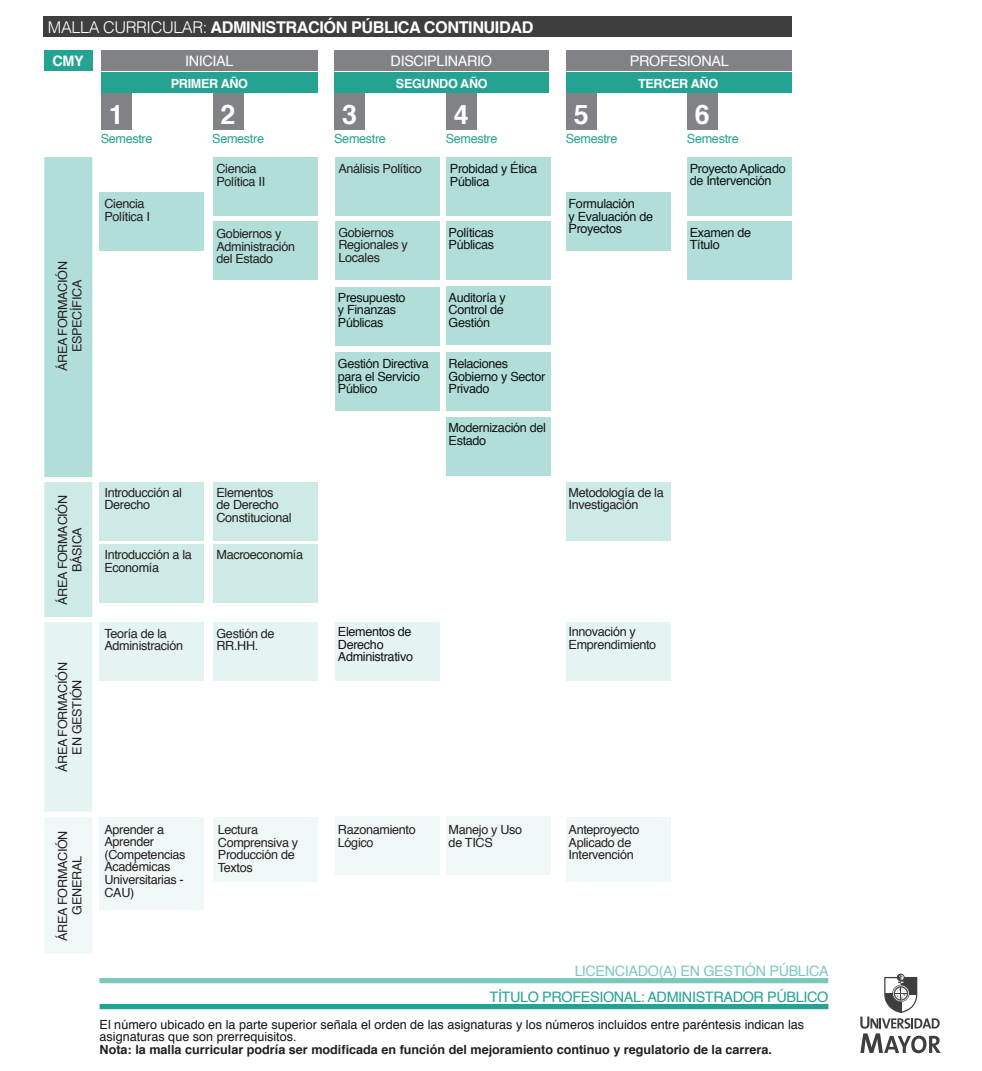
<style>
.page{position:relative;width:982px;height:1071px;background:#fff}
.page>*{position:absolute;margin:0;border:0;box-sizing:border-box;transform-origin:0 0}
.t1{font:700 26.78px "Helvetica";color:#fff}
.t2{font:700 16.28px "Helvetica";letter-spacing:-.025em;color:#fff}
.t3{font:14.35px "Helvetica";letter-spacing:-.025em;color:#24a393}
.t4{font:14.35px "Helvetica";letter-spacing:-.025em;color:#fff}
.t5{font:700 14.35px "Helvetica";color:#fff}
.t6{font:12.6px/12.6px "Helvetica";letter-spacing:-.025em;color:#231f20}
.t7{font:12.6px/12.6px "Helvetica";letter-spacing:-.025em;color:#0f1313}
.t8{font:12.6px/12.6px "Helvetica";color:#0f1313}
.t9{font:700 12.6px "Helvetica";color:#231f20}
.t10{font:12.6px "Helvetica";letter-spacing:-.025em;color:#24a393}
.t11{font:700 12.6px "Helvetica";letter-spacing:-.025em;color:#fff}
.s1{font-weight:300}
</style>
<div class="page">
<div style="left:44px;top:157px;width:48px;height:320px;background:#b2ded9"></div>
<div style="left:44px;top:482px;width:48px;height:135px;background:#ceeae7"></div>
<div style="left:44px;top:622px;width:48px;height:190px;background:#e5f4f2"></div>
<div style="left:101px;top:50px;width:216px;height:21px;background:#808285"></div>
<div style="left:44px;top:50px;width:49px;height:21px;background:#24a393"></div>
<div style="left:99px;top:192px;width:105px;height:59px;background:#b2ded9"></div>
<div style="left:565px;top:192px;width:105px;height:59px;background:#b2ded9"></div>
<div style="left:445px;top:287px;width:105px;height:58px;background:#b2ded9"></div>
<div style="left:335px;top:287px;width:104px;height:59px;background:#b2ded9"></div>
<div style="left:445px;top:222px;width:105px;height:58px;background:#b2ded9"></div>
<div style="left:213px;top:157px;width:104px;height:58px;background:#b2ded9"></div>
<div style="left:335px;top:157px;width:104px;height:58px;background:#b2ded9"></div>
<div style="left:446px;top:157px;width:105px;height:58px;background:#b2ded9"></div>
<div style="left:335px;top:222px;width:104px;height:58px;background:#b2ded9"></div>
<div style="left:213px;top:222px;width:104px;height:58px;background:#b2ded9"></div>
<div style="left:213px;top:482px;width:104px;height:58px;background:#ceeae7"></div>
<div style="left:213px;top:622px;width:104px;height:58px;background:#e5f4f2"></div>
<div style="left:213px;top:544px;width:104px;height:59px;background:#ceeae7"></div>
<div style="left:99px;top:482px;width:105px;height:58px;background:#ceeae7"></div>
<div style="left:445px;top:817px;width:105px;height:58px;background:#f0f8f7"></div>
<div style="left:99px;top:544px;width:105px;height:59px;background:#ceeae7"></div>
<div style="left:99px;top:622px;width:105px;height:58px;background:#e5f4f2"></div>
<div style="left:99px;top:818px;width:105px;height:92px;background:#f0f8f7"></div>
<div style="left:213px;top:817px;width:104px;height:64px;background:#f0f8f7"></div>
<div style="left:101px;top:73px;width:216px;height:20px;background:#24a393"></div>
<div style="left:101px;top:93px;width:30px;height:37px;background:#808285"></div>
<div style="left:213px;top:93px;width:30px;height:37px;background:#808285"></div>
<div style="left:335px;top:352px;width:104px;height:58px;background:#b2ded9"></div>
<div style="left:335px;top:622px;width:104px;height:58px;background:#e5f4f2"></div>
<div style="left:335px;top:817px;width:104px;height:58px;background:#f0f8f7"></div>
<div style="left:565px;top:482px;width:105px;height:58px;background:#ceeae7"></div>
<div style="left:565px;top:622px;width:105px;height:58px;background:#e5f4f2"></div>
<div style="left:565px;top:817px;width:105px;height:64px;background:#f0f8f7"></div>
<div style="left:445px;top:352px;width:105px;height:58px;background:#b2ded9"></div>
<div style="left:445px;top:417px;width:105px;height:58px;background:#b2ded9"></div>
<div style="left:44px;top:817px;width:48px;height:136px;background:#f0f8f7"></div>
<div style="left:334px;top:93px;width:31px;height:37px;background:#808285"></div>
<div style="left:445px;top:93px;width:31px;height:37px;background:#808285"></div>
<div style="left:334px;top:73px;width:214px;height:20px;background:#24a393"></div>
<div style="left:44px;top:16px;width:747px;height:21px;background:#3e3e3f"></div>
<div style="left:334px;top:50px;width:214px;height:21px;background:#808285"></div>
<div style="left:565px;top:93px;width:31px;height:37px;background:#808285"></div>
<div style="left:565px;top:73px;width:226px;height:20px;background:#24a393"></div>
<div style="left:686px;top:157px;width:105px;height:58px;background:#b2ded9"></div>
<div style="left:686px;top:222px;width:105px;height:58px;background:#b2ded9"></div>
<div style="left:686px;top:93px;width:31px;height:37px;background:#808285"></div>
<div style="left:565px;top:50px;width:226px;height:21px;background:#808285"></div>
<div style="left:100px;top:1004px;width:728px;height:5px;background:#24a393"></div>
<div style="left:99px;top:978px;width:729px;height:5px;background:#7bc7be"></div>
<svg style="left:860px;top:974px;width:80px;height:79px"></svg>
<p class="t2" style="left:48px;top:15px;width:487px"><span class="s1">MALLA CURRICULAR:</span> ADMINISTRACIÓN PÚBLICA CONTINUIDAD</p>
<p class="t5" style="left:52px;top:49px;width:33px">CMY</p>
<p class="t4" style="left:185px;top:50px;width:50px">INICIAL</p>
<p class="t4" style="left:390px;top:50px;width:103px">DISCIPLINARIO</p>
<p class="t4" style="left:629px;top:50px;width:100px">PROFESIONAL</p>
<p class="t11" style="left:171px;top:73px;width:79px">PRIMER AÑO</p>
<p class="t11" style="left:396px;top:73px;width:93px">SEGUNDO AÑO</p>
<p class="t11" style="left:638px;top:73px;width:82px">TERCER AÑO</p>
<h1 class="t1" style="left:109px;top:93px;width:16px">1</h1>
<h1 class="t1" style="left:220px;top:93px;width:16px">2</h1>
<h1 class="t1" style="left:342px;top:93px;width:16px">3</h1>
<h1 class="t1" style="left:453px;top:93px;width:16px">4</h1>
<h1 class="t1" style="left:573px;top:93px;width:16px">5</h1>
<h1 class="t1" style="left:694px;top:93px;width:16px">6</h1>
<p class="t10" style="left:101px;top:129px;width:53px">Semestre</p>
<p class="t10" style="left:212px;top:129px;width:53px">Semestre</p>
<p class="t10" style="left:334px;top:129px;width:53px">Semestre</p>
<p class="t10" style="left:445px;top:129px;width:53px">Semestre</p>
<p class="t10" style="left:565px;top:129px;width:53px">Semestre</p>
<p class="t10" style="left:686px;top:129px;width:53px">Semestre</p>
<p class="t6" style="left:56px;top:371px;width:112px;line-height:14.3px;text-align:center;rotate:-90deg">ÁREA FORMACIÓN<br>ESPECÍFICA</p>
<p class="t6" style="left:104px;top:198px;width:47px">Ciencia<br>Política I</p>
<p class="t6" style="left:56px;top:605px;width:112px;line-height:14.3px;text-align:center;rotate:-90deg">ÁREA FORMACIÓN<br>BÁSICA</p>
<p class="t6" style="left:56px;top:772px;width:112px;line-height:14.3px;text-align:center;rotate:-90deg">ÁREA FORMACIÓN<br>EN GESTIÓN</p>
<p class="t6" style="left:104px;top:486px;width:79px">Introducción al<br>Derecho</p>
<p class="t6" style="left:104px;top:549px;width:89px">Introducción a la<br>Economía</p>
<p class="t6" style="left:104px;top:627px;width:80px">Teoría de la<br>Administración</p>
<p class="t6" style="left:216px;top:163px;width:50px">Ciencia<br>Política II</p>
<p class="t6" style="left:338px;top:163px;width:85px">Análisis Político</p>
<p class="t7" style="left:450px;top:163px;width:89px">Probidad y Ética<br>Pública</p>
<p class="t6" style="left:216px;top:228px;width:80px">Gobiernos y<br>Administración del Estado</p>
<p class="t6" style="left:216px;top:486px;width:77px">Elementos<br>de Derecho<br>Constitucional</p>
<p class="t6" style="left:216px;top:549px;width:88px">Macroeconomía</p>
<p class="t6" style="left:338px;top:226px;width:71px">Gobiernos<br>Regionales y<br>Locales</p>
<p class="t7" style="left:338px;top:291px;width:69px">Presupuesto y Finanzas<br>Públicas</p>
<p class="t7" style="left:338px;top:358px;width:92px">Gestión Directiva para el Servicio<br>Público</p>
<p class="t7" style="left:448px;top:226px;width:47px">Políticas<br>Públicas</p>
<p class="t7" style="left:448px;top:291px;width:59px">Auditoría y<br>Control de<br>Gestión</p>
<p class="t7" style="left:448px;top:358px;width:98px">Relaciones<br>Gobierno y Sector<br>Privado</p>
<p class="t7" style="left:448px;top:422px;width:99px">Modernización del<br>Estado</p>
<p class="t7" style="left:568px;top:198px;width:86px">Formulación<br>y Evaluación de<br>Proyectos</p>
<p class="t6" style="left:568px;top:486px;width:97px">Metodología de la<br>Investigación</p>
<p class="t6" style="left:216px;top:627px;width:60px">Gestión de<br>RR.HH.</p>
<p class="t7" style="left:338px;top:626px;width:77px">Elementos de<br>Derecho<br>Administrativo</p>
<p class="t6" style="left:568px;top:626px;width:89px">Innovación y<br>Emprendimiento</p>
<p class="t7" style="left:689px;top:162px;width:97px">Proyecto Aplicado de Intervención</p>
<p class="t7" style="left:689px;top:226px;width:63px">Examen de<br>Título</p>
<p class="t6" style="left:56px;top:941px;width:112px;line-height:14.3px;text-align:center;rotate:-90deg">ÁREA FORMACIÓN<br>GENERAL</p>
<p class="t6" style="left:104px;top:823px;width:82px">Aprender a<br>Aprender (Competencias<br>Académicas<br>Universitarias -<br>CAU)</p>
<p class="t6" style="left:218px;top:824px;width:82px">Lectura<br>Comprensiva y<br>Producción de<br>Textos</p>
<p class="t6" style="left:338px;top:824px;width:79px">Razonamiento<br>Lógico</p>
<p class="t6" style="left:448px;top:824px;width:75px">Manejo y Uso de TICS</p>
<p class="t6" style="left:568px;top:824px;width:72px">Anteproyecto<br>Aplicado de<br>Intervención</p>
<p class="t3" style="left:574px;top:960px;width:256px">LICENCIADO(A) EN GESTIÓN PÚBLICA</p>
<p class="t3" style="left:489px;top:986px;width:340px">TÍTULO PROFESIONAL: ADMINISTRADOR PÚBLICO</p>
<p class="t8" style="left:100px;top:1018px;width:706px">El número ubicado en la parte superior señala el orden de las asignaturas y los números incluidos entre paréntesis indican las asignaturas que son prerrequisitos.</p>
<p class="t9" style="left:100px;top:1039px;width:673px">Nota: la malla curricular podría ser modificada en función del mejoramiento continuo y regulatorio de la carrera.</p>
</div>
